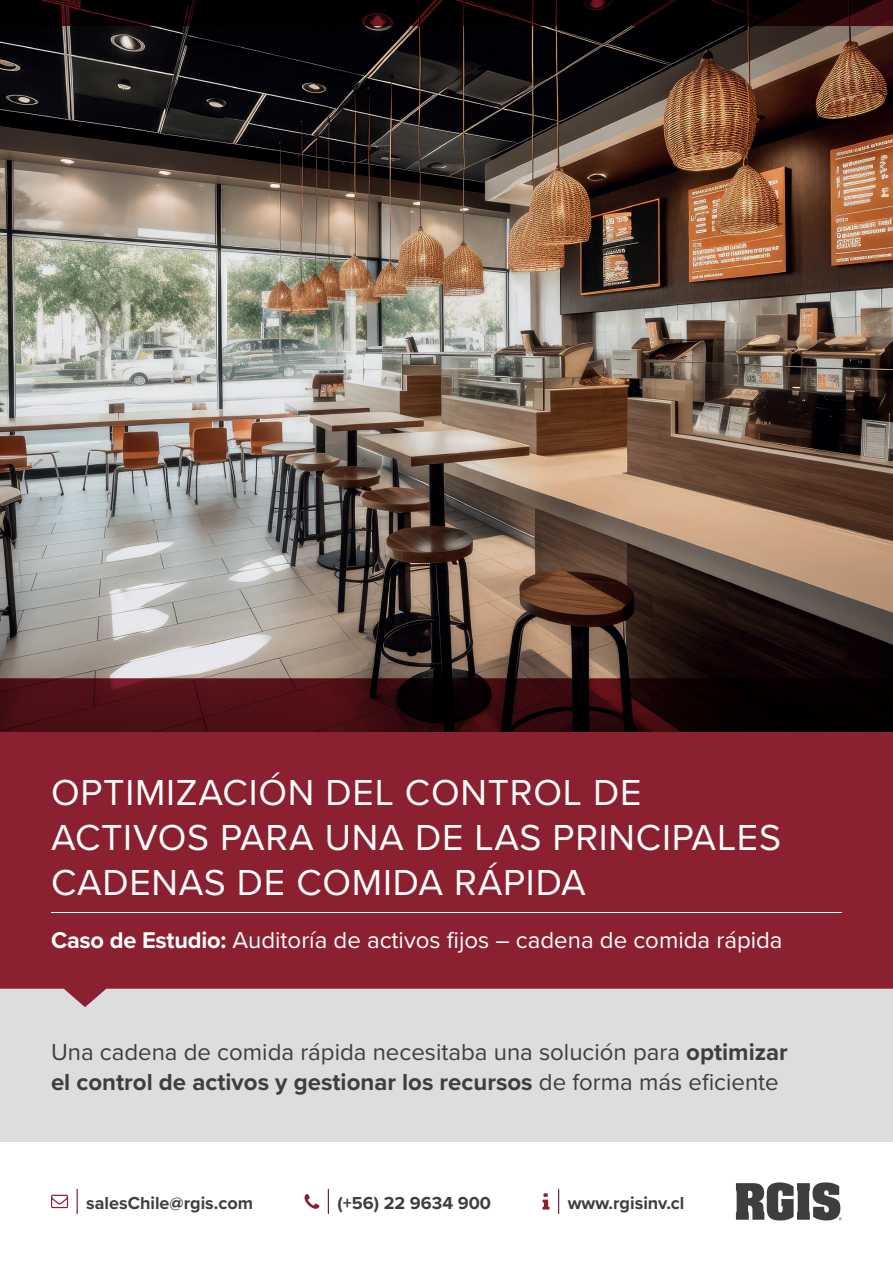
<style>
.page{position:relative;width:893px;height:1263px;background:#fff}
.page>*{position:absolute;margin:0;border:0;box-sizing:border-box;transform-origin:0 0}
.t1{font:37.5px/45px "Proxima Nova";letter-spacing:.02em;color:#fff}
.t2{font:24px/30px "Proxima Nova";color:#3e3e3f}
.t3{font:24px "Proxima Nova";color:#fff}
.t4{font:700 18px "Proxima Nova";color:#3e3e3f}
.s1{font-weight:700;font-size:23.7px}
.s2{font-weight:700}
</style>
<div class="page">
<svg style="left:558px;top:1189px;width:1px;height:24px"></svg>
<svg style="left:542px;top:1193px;width:8px;height:16px"></svg>
<svg style="left:77px;top:1189px;width:1px;height:24px"></svg>
<svg style="left:51px;top:1195px;width:17px;height:13px"></svg>
<svg style="left:328px;top:1189px;width:1px;height:24px"></svg>
<svg style="left:304px;top:1194px;width:15px;height:15px"></svg>
<svg style="left:736px;top:1182px;width:106px;height:38px"></svg>
<div style="left:0;top:989px;width:893px;height:153px;background:#dcdddf"></div>
<svg style="left:0;top:731px;width:893px;height:276px;background:#8f2c3c"></svg>
<hr style="left:51px;top:912px;width:791px;height:1px;background:#fff">
<img style="left:0;top:26px;width:893px;height:705px">
<svg style="left:0;top:0;width:893px;height:26px;background:#0a0102"></svg>
<h1 class="t1" style="left:51px;top:768px;width:731px">OPTIMIZACIÓN DEL CONTROL DE<br>ACTIVOS PARA UNA DE LAS PRINCIPALES<br>CADENAS DE COMIDA RÁPIDA</h1>
<p class="t3" style="left:51px;top:922px;width:733px"><span class="s1">Caso de Estudio</span><span class="s2">:</span> Auditoría de activos fijos – cadena de comida rápida</p>
<p class="t2" style="left:51px;top:1036px;width:738px">Una cadena de comida rápida necesitaba una solución para <span class="s2">optimizar el control de activos y gestionar los recursos</span> de forma más eficiente</p>
<p class="t4" style="left:86px;top:1189px;width:168px">salesChile@rgis.com</p>
<p class="t4" style="left:337px;top:1189px;width:155px">(+56) 22 9634 900</p>
<p class="t4" style="left:568px;top:1189px;width:118px">www.rgisinv.cl</p>
</div>
